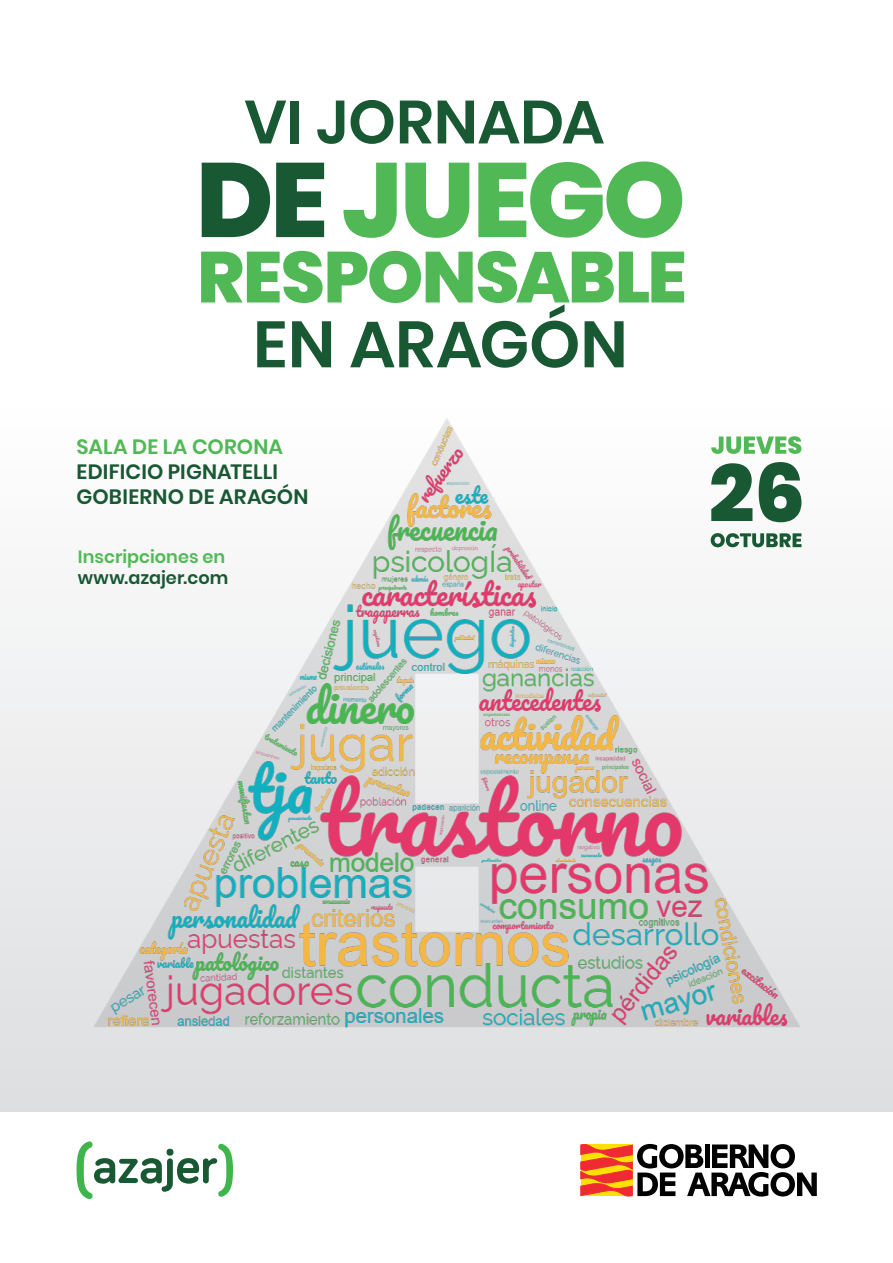
<style>
.page{position:relative;width:893px;height:1263px;background:#fff}
.page>*{position:absolute;margin:0;border:0;box-sizing:border-box;transform-origin:0 0}
.t1{font:800 105.15px "Poppins";letter-spacing:-.03em;color:#51b856}
.t2{font:800 71.85px "Poppins";letter-spacing:-.02em;color:#51b856}
.t3{font:600 65.25px "Poppins";letter-spacing:-.005em;color:#185833}
.t4{font:600 60.75px "Poppins";letter-spacing:-.005em;color:#185833}
.t5{font:600 20.7px/24.8px "Poppins";letter-spacing:.01em;color:#185833}
.t6{font:600 20.7px "Poppins";letter-spacing:.005em;color:#51b856}
.t7{font:600 17.7px "Poppins";color:#52b957}
.t8{font:600 17.7px "Poppins";letter-spacing:.005em;color:#185833}
.s1{color:#185833}
</style>
<div class="page">
<div style="left:0;top:402px;width:893px;height:710px;background:linear-gradient(to bottom,#fefefe,#dddee0)"></div>
<svg style="left:76px;top:1141px;width:157px;height:58px"></svg>
<div style="left:167px;top:1149px;width:6px;height:7px;background:#185833;border-radius:50%"></div>
<svg style="left:581px;top:1144px;width:236px;height:52px"></svg>
<img style="left:75px;top:402px;width:743px;height:692px">
<svg style="left:711px;top:436px;width:90px;height:18px"></svg>
<svg style="left:711px;top:463px;width:41px;height:58px"></svg>
<svg style="left:759px;top:462px;width:42px;height:60px"></svg>
<svg style="left:711px;top:533px;width:90px;height:14px"></svg>
<h3 class="t4" style="left:244px;top:87px;width:362px">VI JORNADA</h3>
<h1 class="t1" style="left:196px;top:139px;width:491px"><span class="s1">DE</span> JUEGO</h1>
<h2 class="t2" style="left:197px;top:236px;width:491px">RESPONSABLE</h2>
<h3 class="t3" style="left:253px;top:307px;width:376px">EN ARAGÓN</h3>
<p class="t6" style="left:77px;top:435px;width:208px">SALA DE LA CORONA</p>
<p class="t5" style="left:77px;top:459px;width:233px">EDIFICIO PIGNATELLI<br>GOBIERNO DE ARAGÓN</p>
<p class="t7" style="left:78px;top:546px;width:149px">Inscripciones en</p>
<p class="t8" style="left:78px;top:567px;width:152px">www.azajer.com</p>
</div>
